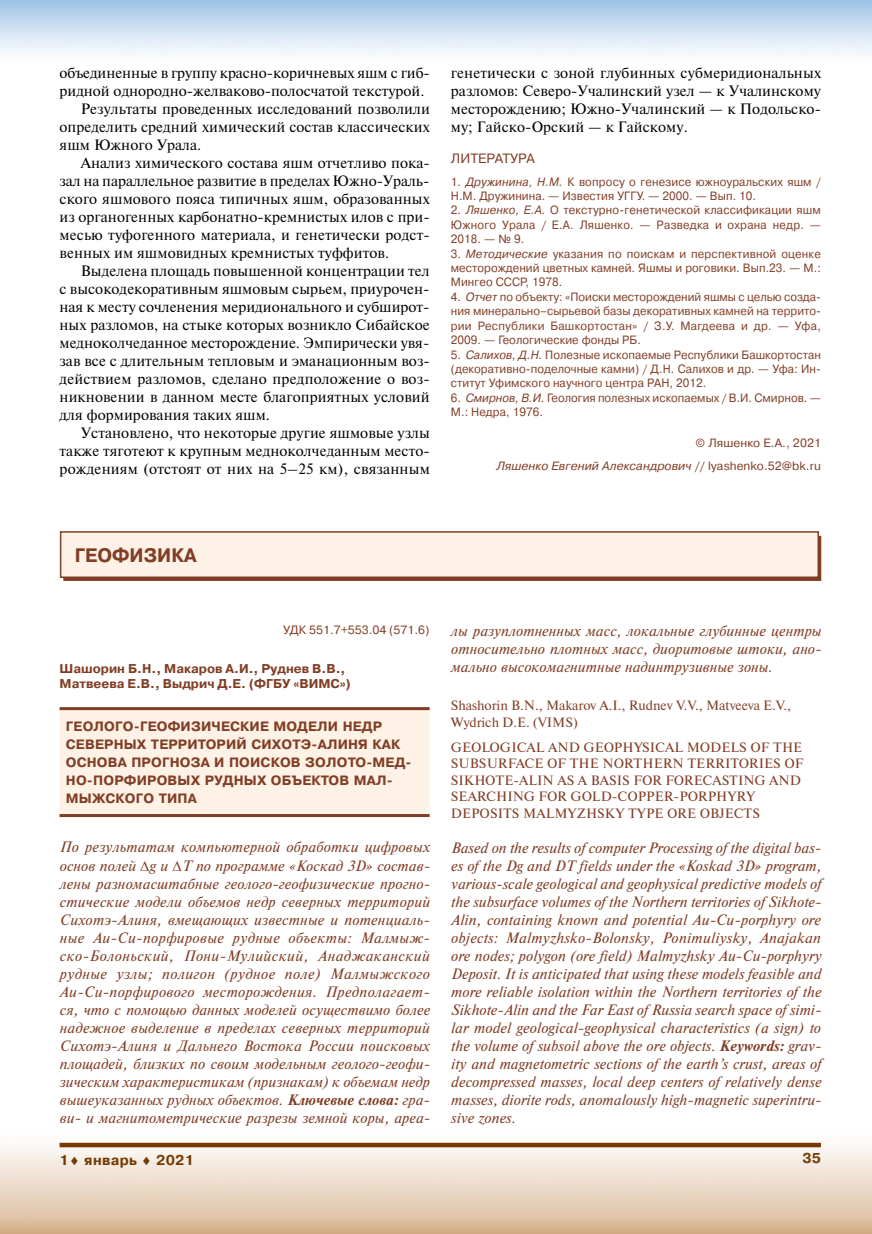
<style>
.page{position:relative;width:872px;height:1234px;background:#fff}
.page>*{position:absolute;margin:0;border:0;box-sizing:border-box;transform-origin:0 0}
.t1{font:700 19.5px "Pragmatica C";color:#813e26;scale:.95 1}
.t2{font:italic 15px/18px "Newton C";letter-spacing:.01em;color:#813e26;text-align:justify}
.t3{font:15px/18px "Newton C";letter-spacing:.005em;color:#000;text-align:justify}
.t4{font:700 14.25px "Pragmatica C";letter-spacing:.025em;color:#753a02}
.t5{font:13.5px/16.5px "Newton C";letter-spacing:.005em;color:#813e26}
.t6{font:700 13.5px/18px "Pragmatica C";letter-spacing:.01em;color:#813e26}
.t7{font:13.5px "Pragmatica C";letter-spacing:.005em;color:#813e26}
.t8{font:700 12.75px/15.3px "Pragmatica C";color:#813e26}
.t9{font:12px/14.4px "Pragmatica C";letter-spacing:.005em;color:#813e26;text-align:justify;scale:.95 1}
.t10{font:12px/23px "Pragmatica C";letter-spacing:.005em;color:#813e26;text-align:right}
.s1{font-style:italic}
.s2{font-weight:700}
</style>
<div class="page">
<img style="left:26px;top:1142px;width:846px;height:91px">
<svg style="left:60px;top:1142px;width:761px;height:4px;background:#906033"></svg>
<div style="left:63px;top:535px;width:758px;height:45px;background:#813e26"></div>
<div style="left:60px;top:531px;width:759px;height:47px;background:#fef1e5;border:2px solid #813e26"></div>
<div style="left:60px;top:709px;width:369px;height:108px;background:#fef1e5"></div>
<hr style="left:60px;top:707px;width:369px;height:3px;background:#813e26">
<hr style="left:60px;top:813px;width:369px;height:3px;background:#813e26">
<p class="t3" style="left:60px;top:64px;width:372px">объединенные в группу красно-коричневых яшм с гиб-</p>
<p class="t3" style="left:60px;top:82px;width:366px">ридной однородно-желваково-полосчатой текстурой.</p>
<p class="t3" style="left:81px;top:100px;width:350px">Результаты проведенных исследований позволили</p>
<p class="t3" style="left:60px;top:118px;width:372px">определить средний химический состав классических</p>
<p class="t3" style="left:60px;top:136px;width:143px">яшм Южного Урала.</p>
<p class="t3" style="left:81px;top:154px;width:350px">Анализ химического состава яшм отчетливо пока-</p>
<p class="t3" style="left:60px;top:172px;width:371px">зал на параллельное развитие в пределах Южно-Ураль-</p>
<p class="t3" style="left:60px;top:190px;width:372px">ского яшмового пояса типичных яшм, образованных</p>
<p class="t3" style="left:60px;top:208px;width:372px">из органогенных карбонатно-кремнистых илов с при-</p>
<p class="t3" style="left:60px;top:226px;width:372px">месью туфогенного материала, и генетически родст-</p>
<p class="t3" style="left:60px;top:244px;width:331px">венных им яшмовидных кремнистых туффитов.</p>
<p class="t3" style="left:81px;top:262px;width:350px">Выделена площадь повышенной концентрации тел</p>
<p class="t3" style="left:60px;top:280px;width:371px">с высокодекоративным яшмовым сырьем, приурочен-</p>
<p class="t3" style="left:60px;top:298px;width:371px">ная к месту сочленения меридионального и субширот-</p>
<p class="t3" style="left:60px;top:316px;width:372px">ных разломов, на стыке которых возникло Сибайское</p>
<p class="t3" style="left:60px;top:334px;width:371px">медноколчеданное месторождение. Эмпирически увя-</p>
<p class="t3" style="left:60px;top:352px;width:372px">зав все с длительным тепловым и эманационным воз-</p>
<p class="t3" style="left:60px;top:370px;width:372px">действием разломов, сделано предположение о воз-</p>
<p class="t3" style="left:60px;top:388px;width:371px">никновении в данном месте благоприятных условий</p>
<p class="t3" style="left:60px;top:406px;width:212px">для формирования таких яшм.</p>
<p class="t3" style="left:81px;top:424px;width:350px">Установлено, что некоторые другие яшмовые узлы</p>
<p class="t3" style="left:60px;top:442px;width:372px">также тяготеют к крупным медноколчеданным место-</p>
<p class="t3" style="left:60px;top:460px;width:372px">рождениям (отстоят от них на 5–25 км), связанным</p>
<p class="t3" style="left:451px;top:64px;width:372px">генетически с зоной глубинных субмеридиональных разломов: Северо-Учалинский узел — к Учалинскому месторождению; Южно-Учалинский — к Подольско&shy;му; Гайско-Орский — к Гайскому.</p>
<p class="t7" style="left:451px;top:151px;width:86px">ЛИТЕРАТУРА</p>
<p class="t9" style="left:451px;top:174px;width:391px">1. <span class="s1">Дружинина, Н.М.</span> К вопросу о генезисе южноуральских яшм /<br>Н.М. Дружинина. — Известия УГГУ. — 2000. — Вып. 10.</p>
<p class="t9" style="left:451px;top:203px;width:391px">2. <span class="s1">Ляшенко, Е.А.</span> О текстурно-генетической классификации яшм Южного Урала / Е.А. Ляшенко. — Разведка и охрана недр. — 2018. — № 9.</p>
<p class="t9" style="left:451px;top:246px;width:391px">3. <span class="s1">Методические</span> указания по поискам и перспективной оценке месторождений цветных камней. Яшмы и роговики. Вып.23. — М.:<br>Мингео СССР, 1978.</p>
<p class="t9" style="left:451px;top:290px;width:391px">4. <span class="s1">Отчет</span> по объекту: «Поиски месторождений яшмы с целью созда&shy;ния минерально–сырьевой базы декоративных камней на террито&shy;рии Республики Башкортостан» / З.У. Магдеева и др. — Уфа, 2009. — Геологические фонды РБ.</p>
<p class="t9" style="left:451px;top:347px;width:391px">5. <span class="s1">Салихов, Д.Н.</span> Полезные ископаемые Республики Башкортостан (декоративно-поделочные камни) / Д.Н. Салихов и др. — Уфа: Ин&shy;ститут Уфимского научного центра РАН, 2012.</p>
<p class="t9" style="left:451px;top:390px;width:391px">6. <span class="s1">Смирнов, В.И.</span> Геология полезных ископаемых / В.И. Смирнов. —<br>М.: Недра, 1976.</p>
<p class="t10" style="left:496px;top:431px;width:326px">© Ляшенко Е.А., 2021<br><span class="s1">Ляшенко Евгений Александрович</span> // lyashenko.52@bk.ru</p>
<h1 class="t1" style="left:75px;top:545px;width:130px">ГЕОФИЗИКА</h1>
<p class="t10" style="left:283px;top:618px;width:148px">УДК 551.7+553.04 (571.6)</p>
<p class="t8" style="left:60px;top:660px;width:293px">Шашорин Б.Н., Макаров А.И., Руднев В.В.,<br>Матвеева Е.В., Выдрич Д.Е. (ФГБУ «ВИМС»)</p>
<p class="t6" style="left:66px;top:717px;width:347px">ГЕОЛОГО- ГЕОФИЗИЧЕСКИЕ МОДЕЛИ НЕДР СЕВЕРНЫХ ТЕРРИТОРИЙ СИХОТЭ-АЛИНЯ КАК ОСНОВА ПРОГНОЗА И ПОИСКОВ ЗОЛОТО- МЕД-НО- ПОРФИРОВЫХ РУДНЫХ ОБЪЕКТОВ МАЛ-МЫЖСКОГО ТИПА</p>
<p class="t2" style="left:60px;top:838px;width:372px">По результатам компьютерной обработки цифровых основ полей g и Т по программе «Коскад 3D» состав&shy;лены разномасштабные геолого-геофизические прогно&shy;стические модели объемов недр северных территорий Сихотэ-Алиня, вмещающих известные и потенциаль&shy;ные Au-Cu-порфировые рудные объекты: Малмыж&shy;ско-Болоньский, Пони-Мулийский, Анаджаканский рудные узлы; полигон (рудное поле) Малмыжского Au-Cu-порфирового месторождения. Предполагает&shy;ся, что с помощью данных моделей осуществимо более надежное выделение в пределах северных территорий Сихотэ-Алиня и Дальнего Востока России поисковых площадей, близких по своим модельным геолого-геофи&shy;зическим характеристикам (признакам) к объемам недр вышеуказанных рудных объектов. <span class="s2">Ключевые слова:</span> гра&shy;ви- и магнитометрические разрезы земной коры, ареа-</p>
<p class="t2" style="left:451px;top:622px;width:372px">лы разуплотненных масс, локальные глубинные центры относительно плотных масс, диоритовые штоки, ано&shy;мально высокомагнитные надинтрузивные зоны.</p>
<p class="t5" style="left:451px;top:697px;width:342px">Shashorin B.N., Makarov A.I., Rudnev V.V., Matveeva E.V.,<br>Wydrich D.E. (VIMS)</p>
<p class="t5" style="left:451px;top:738px;width:354px">GEOLOGICAL AND GEOPHYSICAL MODELS OF THE SUBSURFACE OF THE NORTHERN TERRITORIES OF SIKHOTE-ALIN AS A BASIS FOR FORECASTING AND SEARCHING FOR GOLD-COPPER-PORPHYRY DEPOSITS MALMYZHSKY TYPE ORE OBJECTS</p>
<p class="t2" style="left:451px;top:838px;width:372px">Based on the results of computer Processing of the digital bas&shy;es of the Dg and DТ fields under the «Koskad 3D» program, various-scale geological and geophysical predictive models of the subsurface volumes of the Northern territories of Sikhote-Alin, containing known and potential Au-Cu-porphyry ore objects: Malmyzhsko-Bolonsky, Ponimuliysky, Anajakan ore nodes; polygon (ore field) Malmyzhsky Au-Cu-porphyry Deposit. It is anticipated that using these models feasible and more reliable isolation within the Northern territories of the Sikhote-Alin and the Far East of Russia search space of simi&shy;lar model geological-geophysical characteristics (a sign) to the volume of subsoil above the ore objects. <span class="s2">Keywords:</span> grav&shy;ity and magnetometric sections of the earth’s crust, areas of decompressed masses, local deep centers of relatively dense masses, diorite rods, anomalously high-magnetic superintru&shy;sive zones.</p>
<p class="t4" style="left:60px;top:1151px;width:136px">1♦ январь ♦ 2021</p>
<p class="t4" style="left:802px;top:1150px;width:20px">35</p>
</div>
